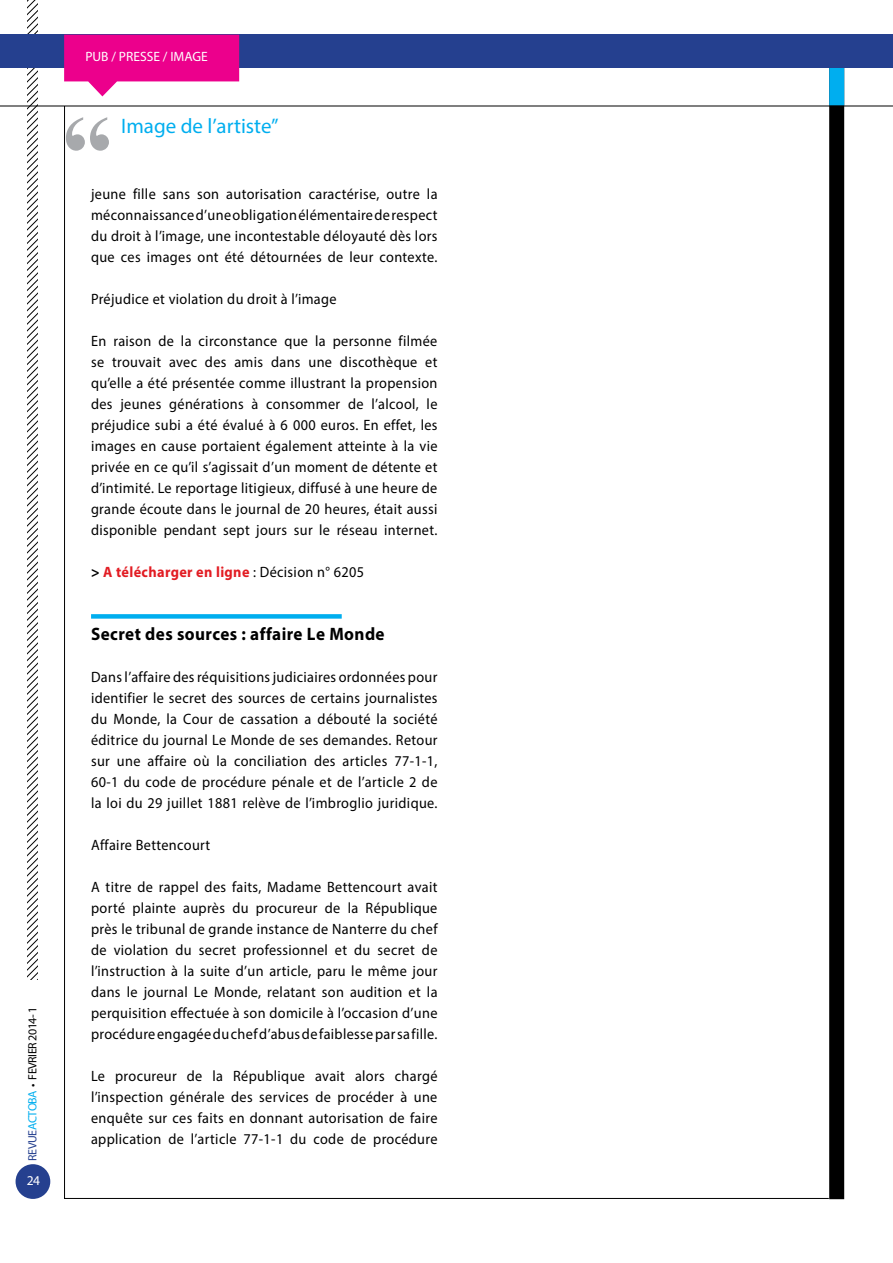
<style>
.page{position:relative;width:893px;height:1263px;background:#fff}
.page>*{position:absolute;margin:0;border:0;box-sizing:border-box;transform-origin:0 0}
.t1{font:700 102.6px "Times New Roman";color:#a7a9ac}
.t2{font:21px "Myriad Pro";color:#00aeef}
.t3{font:700 18px "Myriad Pro";letter-spacing:.025em;color:#000;scale:.95 1}
.t4{font:15px/21px "Myriad Pro";letter-spacing:.025em;color:#000;text-align:justify;scale:.95 1}
.t5{font:700 15px "Myriad Pro";letter-spacing:.025em;color:#e21c23;scale:.95 1}
.t6{font:13.5px "Myriad Pro";color:#fff}
.t7{font:12px "Myriad Pro";letter-spacing:-.04em;color:#000}
.s1{color:#25408f}
.s2{color:#00aeef}
.s3{color:#000}
.s4{font-weight:400;color:#000}
</style>
<div class="page">
<svg style="left:28px;top:0;width:9px;height:979px"></svg>
<div style="left:16px;top:1164px;width:34px;height:35px;background:#25408f;border-radius:50%"></div>
<div style="left:829px;top:40px;width:15px;height:1159px;background:#000"></div>
<div style="left:829px;top:65px;width:15px;height:41px;background:#00aeef"></div>
<div style="left:0;top:35px;width:893px;height:33px;background:#25408f"></div>
<hr style="left:0;top:106px;width:893px;height:1px;background:#000">
<svg style="left:64px;top:35px;width:175px;height:61px"></svg>
<div style="left:91px;top:614px;width:251px;height:5px;background:#00aeef"></div>
<p class="t7" style="left:25px;top:1160px;width:155px;rotate:-90deg"><span class="s1">REVUE</span><span class="s2">ACTOBA</span> • FEVRIER 2014- 1</p>
<p class="t6" style="left:27px;top:1172px;width:15px">24</p>
<p class="t6" style="left:85px;top:48px;width:124px">PUB / PRESSE / IMAGE</p>
<h1 class="t1" style="left:62px;top:81px;width:53px">“</h1>
<h2 class="t2" style="left:121px;top:113px;width:159px">Image de l’artiste”</h2>
<p class="t4" style="left:91px;top:183px;width:366px">jeune fille sans son autorisation caractérise, outre la méconnaissance d’une obligation élémentaire de respect du droit à l’image, une incontestable déloyauté dès lors que ces images ont été détournées de leur contexte.</p>
<p class="t4" style="left:91px;top:288px;width:260px">Préjudice et violation du droit à l’image</p>
<p class="t4" style="left:91px;top:330px;width:366px">En raison de la circonstance que la personne filmée se trouvait avec des amis dans une discothèque et qu’elle a été présentée comme illustrant la propension des jeunes générations à consommer de l’alcool, le préjudice subi a été évalué à 6 000 euros. En effet, les images en cause portaient également atteinte à la vie privée en ce qu’il s’agissait d’un moment de détente et d’intimité. Le reportage litigieux, diffusé à une heure de grande écoute dans le journal de 20 heures, était aussi disponible pendant sept jours sur le réseau internet.</p>
<p class="t5" style="left:91px;top:562px;width:289px"><span class="s3">&gt;</span> A télécharger en ligne <span class="s4">: Décision n° 6205</span></p>
<p class="t3" style="left:91px;top:622px;width:311px">Secret des sources : affaire Le Monde</p>
<p class="t4" style="left:91px;top:666px;width:366px">Dans l’affaire des réquisitions judiciaires ordonnées pour identifier le secret des sources de certains journalistes du Monde, la Cour de cassation a débouté la société éditrice du journal Le Monde de ses demandes. Retour sur une affaire où la conciliation des articles 77-1-1, 60-1 du code de procédure pénale et de l’article 2 de la loi du 29 juillet 1881 relève de l’imbroglio juridique.</p>
<p class="t4" style="left:91px;top:834px;width:127px">Affaire Bettencourt</p>
<p class="t4" style="left:91px;top:876px;width:366px">A titre de rappel des faits, Madame Bettencourt avait porté plainte auprès du procureur de la République près le tribunal de grande instance de Nanterre du chef de violation du secret professionnel et du secret de l’instruction à la suite d’un article, paru le même jour dans le journal Le Monde, relatant son audition et la perquisition effectuée à son domicile à l’occasion d’une procédure engagée du chef d’abus de faiblesse par sa fille.</p>
<p class="t4" style="left:91px;top:1065px;width:366px">Le procureur de la République avait alors chargé l’inspection générale des services de procéder à une enquête sur ces faits en donnant autorisation de faire application de l’article 77-1-1 du code de procédure</p>
</div>
